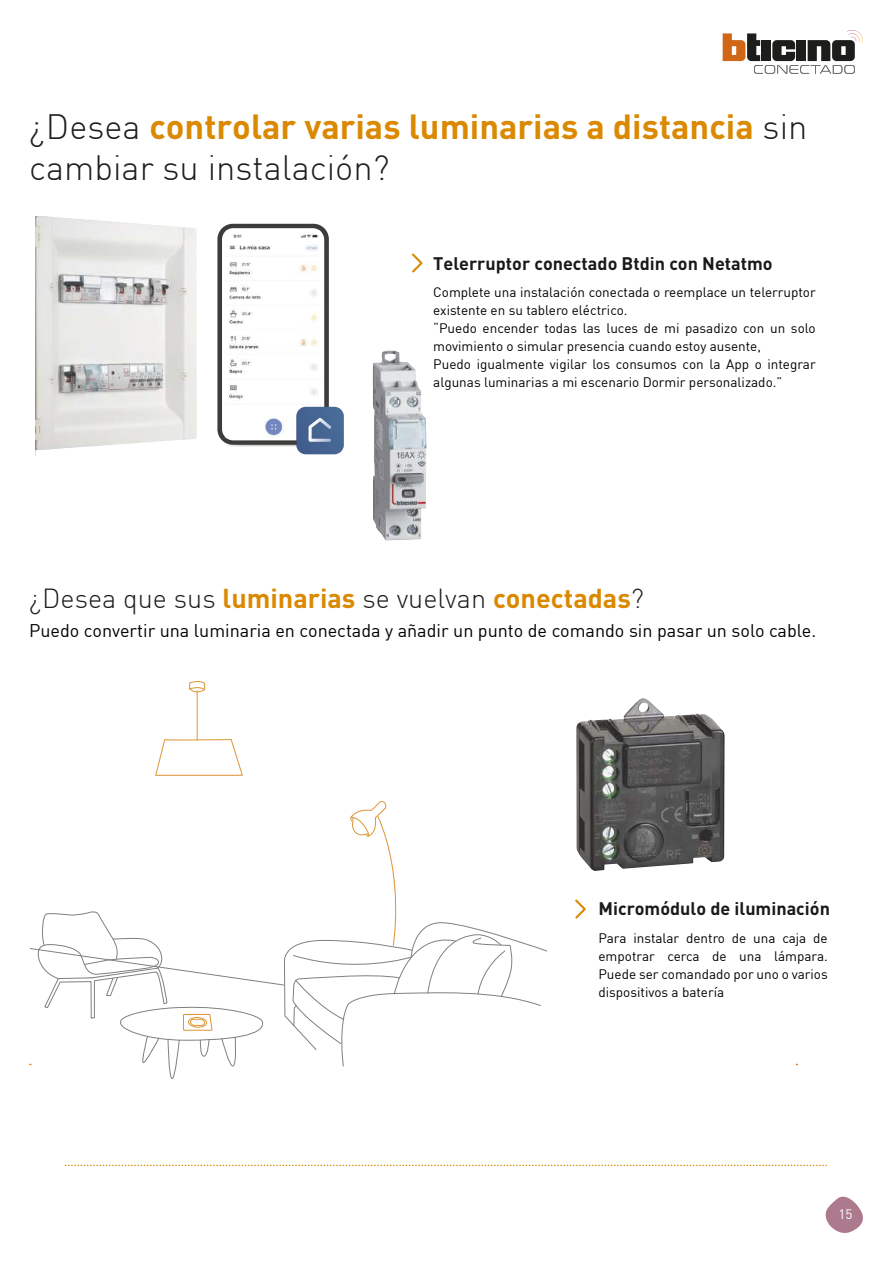
<style>
.page{position:relative;width:893px;height:1263px;background:#fff}
.page>*{position:absolute;margin:0;border:0;box-sizing:border-box;transform-origin:0 0}
.t1{font:700 34.5px/41.4px "DIN";color:#da8900}
.t2{font:300 27px "DIN";color:#1d1d1b}
.t3{font:18px "DIN";color:#000}
.t4{font:700 18px "DIN";color:#1a1a1a}
.t5{font:13.5px/18px "DIN";color:#000}
.t6{font:13.5px "DIN Pro";color:#fff}
.s1{font-weight:300;color:#1d1d1b}
.s2{font-weight:700;color:#da8900}
</style>
<div class="page">
<svg style="left:189px;top:680px;width:17px;height:15px"></svg>
<hr style="left:197px;top:691px;width:1px;height:49px;background:#dc9533">
<svg style="left:411px;top:253px;width:12px;height:20px"></svg>
<svg style="left:723px;top:30px;width:140px;height:44px"></svg>
<svg style="left:30px;top:738px;width:833px;height:495px"></svg>
<img style="left:35px;top:216px;width:162px;height:240px">
<div style="left:217px;top:224px;width:112px;height:221px;background:#3c3c3b;border-radius:15px"></div>
<div style="left:222px;top:228px;width:102px;height:212px;background:#fff;border-radius:11px"></div>
<img style="left:225px;top:230px;width:96px;height:177px">
<svg style="left:225px;top:407px;width:119px;height:47px"></svg>
<img style="left:372px;top:350px;width:54px;height:190px">
<img style="left:576px;top:698px;width:149px;height:173px">
<h1 class="t1" style="left:29px;top:104px;width:780px"><span class="s1">¿Desea</span> controlar varias luminarias a distancia <span class="s1">sin cambiar su instalación?</span></h1>
<h3 class="t4" style="left:433px;top:252px;width:341px">Telerruptor conectado Btdin con Netatmo</h3>
<p class="t5" style="left:433px;top:283px;width:384px">Complete una instalación conectada o reemplace un telerruptor existente en su tablero eléctrico.<br>“Puedo encender todas las luces de mi pasadizo con un solo movimiento o simular presencia cuando estoy ausente,<br>Puedo igualmente vigilar los consumos con la App o integrar algunas luminarias a mi escenario Dormir personalizado.”</p>
<h2 class="t2" style="left:29px;top:582px;width:616px">¿Desea que sus <span class="s2">luminarias</span> se vuelvan <span class="s2">conectadas</span>?</h2>
<h3 class="t3" style="left:29px;top:619px;width:789px">Puedo convertir una luminaria en conectada y añadir un punto de comando sin pasar un solo cable.</h3>
<h3 class="t4" style="left:598px;top:897px;width:233px">Micromódulo de iluminación</h3>
<p class="t5" style="left:598px;top:929px;width:231px;text-align:justify">Para instalar dentro de una caja de empotrar cerca de una lámpara.<br>Puede ser comandado por uno o varios dispositivos a batería</p>
<p class="t6" style="left:839px;top:1205px;width:16px">15</p>
</div>
